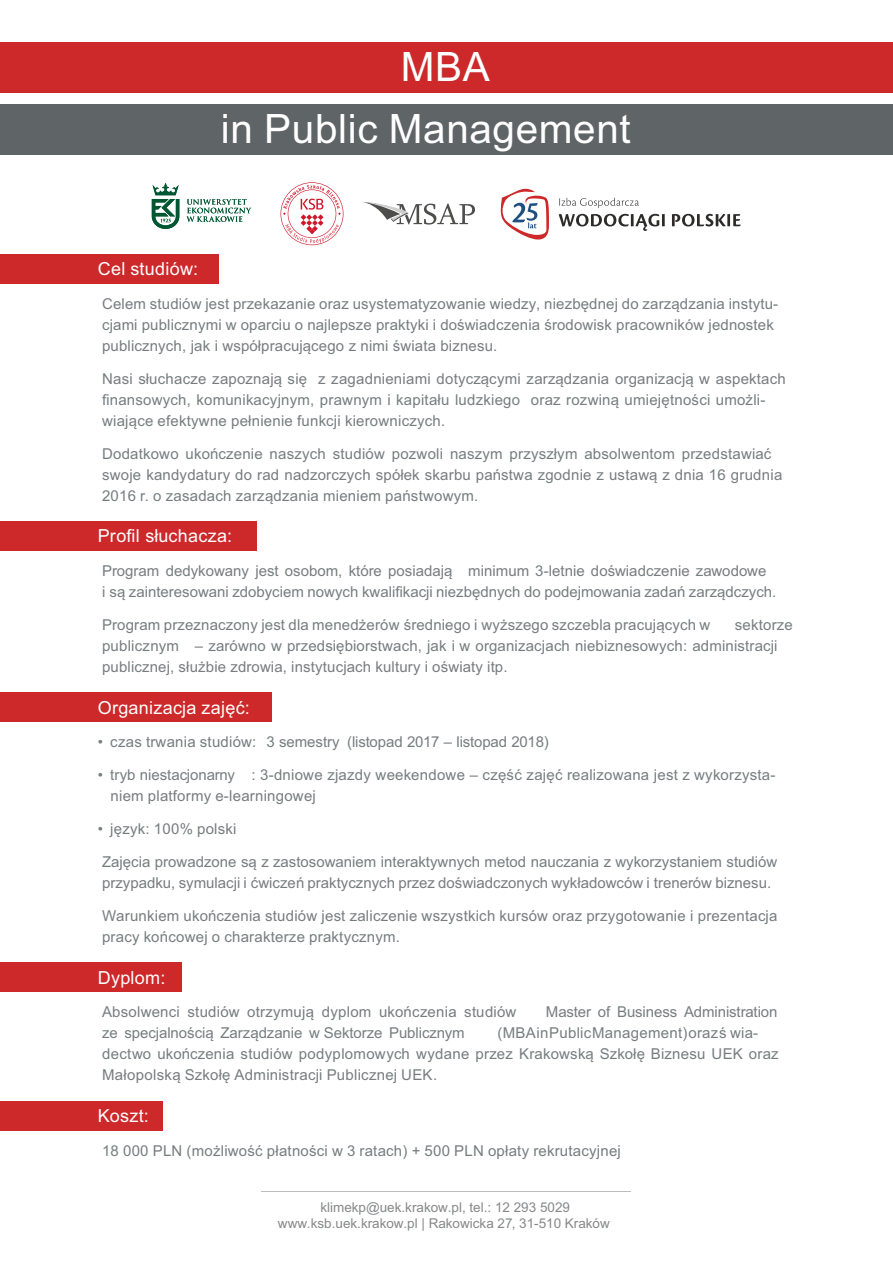
<style>
.page{position:relative;width:893px;height:1263px;background:#fff}
.page>*{position:absolute;margin:0;border:0;box-sizing:border-box;transform-origin:0 0}
.t1{font:40.5px/61.8px "Arial";letter-spacing:.015em;color:#fefefe}
.t2{font:18px "Arial";letter-spacing:.015em;color:#fefefe}
.t3{font:15px/21px "Arial";letter-spacing:.01em;color:#777d7f}
.t4{font:15px "Arial";letter-spacing:-.01em;color:#777d7f}
.t5{font:13.5px/16.2px "Arial";color:#86888a;text-align:center}
</style>
<div class="page">
<hr style="left:261px;top:1191px;width:370px;height:1px;background:#bebdbd">
<div style="left:0;top:254px;width:218px;height:30px;background:#cd282a"></div>
<div style="left:0;top:521px;width:256px;height:30px;background:#cd282a"></div>
<div style="left:0;top:692px;width:272px;height:30px;background:#cd282a"></div>
<div style="left:0;top:963px;width:182px;height:29px;background:#cd282a"></div>
<div style="left:0;top:1101px;width:162px;height:30px;background:#cd282a"></div>
<div style="left:0;top:42px;width:892px;height:50px;background:#cd282a"></div>
<div style="left:0;top:104px;width:892px;height:50px;background:#5f6466"></div>
<svg style="left:280px;top:182px;width:63px;height:63px"></svg>
<svg style="left:363px;top:202px;width:112px;height:23px"></svg>
<svg style="left:186px;top:199px;width:65px;height:23px"></svg>
<svg style="left:152px;top:183px;width:27px;height:46px"></svg>
<svg style="left:559px;top:198px;width:80px;height:10px"></svg>
<svg style="left:558px;top:214px;width:106px;height:17px"></svg>
<svg style="left:672px;top:214px;width:68px;height:12px"></svg>
<svg style="left:501px;top:189px;width:48px;height:51px"></svg>
<h1 class="t1" style="left:221px;top:40px;width:411px;text-indent:180px">MBA<br>in Public Management</h1>
<p class="t2" style="left:98px;top:262px;width:102px">Cel studiów:</p>
<p class="t3" style="left:102px;top:295px;width:677px">Celem studiów jest przekazanie oraz usystematyzowanie wiedzy, niezbędnej do zarządzania instytu&shy;cjami publicznymi w oparciu o najlepsze praktyki i doświadczenia środowisk pracowników jednostek publicznych, jak i współpracującego z nimi świata biznesu.</p>
<p class="t3" style="left:102px;top:370px;width:685px">Nasi słuchacze zapoznają się z zagadnieniami dotyczącymi zarządzania organizacją w aspektach finansowych, komunikacyjnym, prawnym i kapitału ludzkiego oraz rozwiną umiejętności umożli&shy;wiające efektywne pełnienie funkcji kierowniczych.</p>
<p class="t3" style="left:102px;top:445px;width:681px">Dodatkowo ukończenie naszych studiów pozwoli naszym przyszłym absolwentom przedstawiać swoje kandydatury do rad nadzorczych spółek skarbu państwa zgodnie z ustawą z dnia 16 grudnia<br>2016 r. o zasadach zarządzania mieniem państwowym.</p>
<p class="t2" style="left:98px;top:529px;width:136px">Profil słuchacza:</p>
<p class="t3" style="left:102px;top:562px;width:676px">Program dedykowany jest osobom, które posiadają minimum 3-letnie doświadczenie zawodowe<br>i są zainteresowani zdobyciem nowych kwalifikacji niezbędnych do podejmowania zadań zarządczych.</p>
<p class="t3" style="left:102px;top:616px;width:609px">Program przeznaczony jest dla menedżerów średniego i wyższego szczebla pracujących w</p>
<p class="t3" style="left:102px;top:616px;width:692px;text-indent:632px">sektorze publicznym – zarówno w przedsiębiorstwach, jak i w organizacjach niebiznesowych: administracji publicznej, służbie zdrowia, instytucjach kultury i oświaty itp.</p>
<p class="t2" style="left:98px;top:700px;width:154px">Organizacja zajęć:</p>
<p class="t3" style="left:98px;top:733px;width:452px">• czas trwania studiów: 3 semestry (listopad 2017 – listopad 2018)</p>
<p class="t3" style="left:110px;top:766px;width:666px;text-indent:-13px">• tryb niestacjonarny : 3-dniowe zjazdy weekendowe – część zajęć realizowana jest z wykorzysta&shy;niem platformy e-learningowej</p>
<p class="t3" style="left:98px;top:814px;width:681px;line-height:33px">• język: 100% polski<br>Zajęcia prowadzone są z zastosowaniem interaktywnych metod nauczania z wykorzystaniem studiów</p>
<p class="t3" style="left:102px;top:868px;width:677px;line-height:33px">przypadku, symulacji i ćwiczeń praktycznych przez doświadczonych wykładowców i trenerów biznesu.<br>Warunkiem ukończenia studiów jest zaliczenie wszystkich kursów oraz przygotowanie i prezentacja</p>
<p class="t3" style="left:102px;top:928px;width:299px">pracy końcowej o charakterze praktycznym.</p>
<p class="t2" style="left:98px;top:971px;width:69px">Dyplom:</p>
<p class="t3" style="left:102px;top:1003px;width:416px">Absolwenci studiów otrzymują dyplom ukończenia studiów</p>
<p class="t4" style="left:546px;top:1007px;width:233px">Master of Business Administration</p>
<p class="t4" style="left:102px;top:1028px;width:364px">ze specjalnością Zarządzanie w Sektorze Publicznym</p>
<p class="t3" style="left:102px;top:1024px;width:678px;text-indent:395px">(MBA inPublicManagement)orazś wia&shy;dectwo ukończenia studiów podyplomowych wydane przez Krakowską Szkołę Biznesu UEK oraz<br>Małopolską Szkołę Administracji Publicznej UEK.</p>
<p class="t2" style="left:98px;top:1109px;width:53px">Koszt:</p>
<p class="t3" style="left:102px;top:1141px;width:520px">18 000 PLN (możliwość płatności w 3 ratach) + 500 PLN opłaty rekrutacyjnej</p>
<p class="t5" style="left:278px;top:1201px;width:333px">klimekp@uek.krakow.pl, tel.: 12 293 5029 www.ksb.uek.krakow.pl | Rakowicka 27, 31-510 Kraków</p>
</div>
